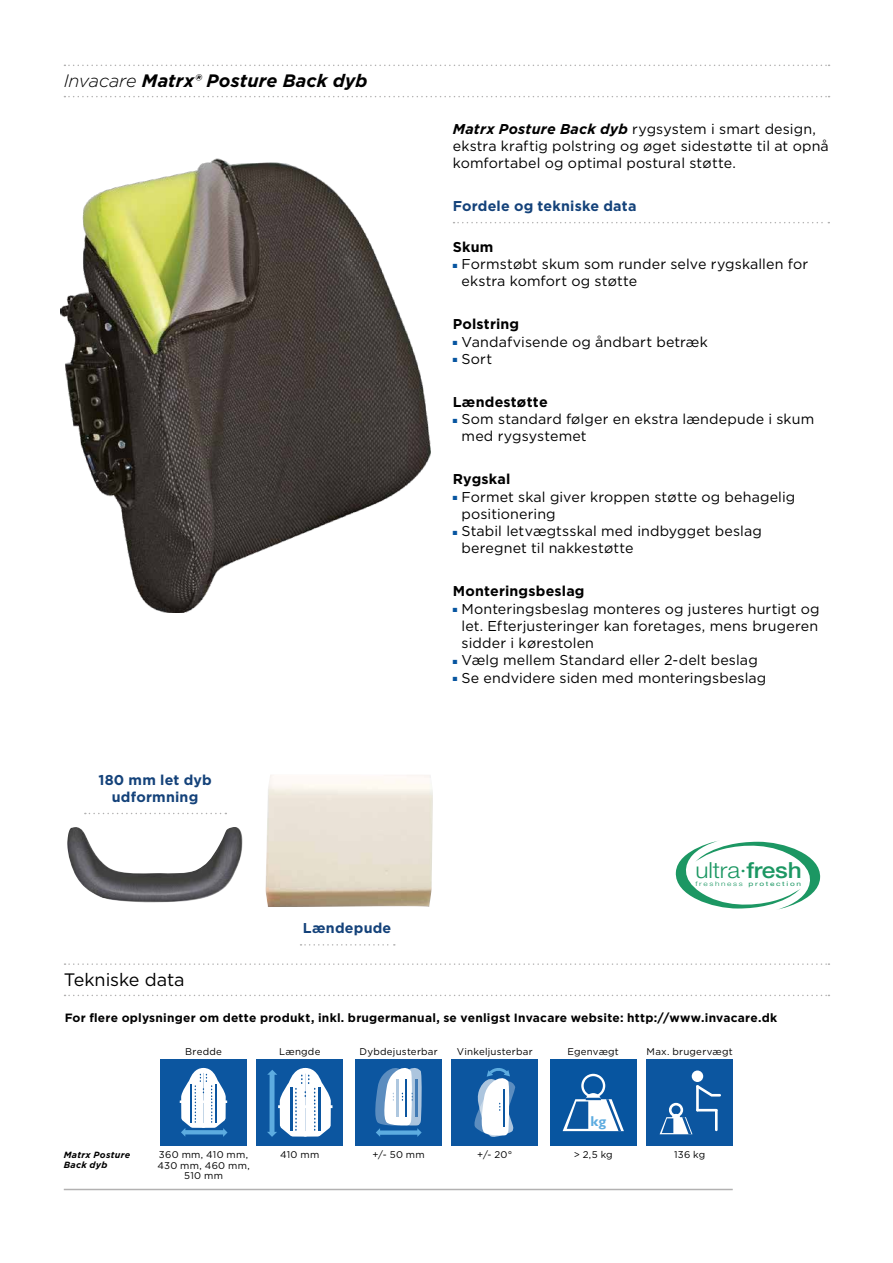
<style>
.page{position:relative;width:893px;height:1263px;background:#fff}
.page>*{position:absolute;margin:0;border:0;box-sizing:border-box;transform-origin:0 0}
.t1{font:300 22.2px "Helvetica Neue";letter-spacing:-.005em;color:#1c9763;scale:1.1 1}
.t2{font:italic 700 18px "Gotham";letter-spacing:.005em;color:#000}
.t3{font:18px "Gotham";letter-spacing:-.005em;color:#000}
.t4{font:700 14.4px "Gill Sans";color:#5dace0}
.t5{font:14.25px/17.2px "Gotham";letter-spacing:.01em;color:#000}
.t6{font:700 14.25px/17.2px "Gotham";letter-spacing:.015em;color:#14427a;text-align:center}
.t7{font:700 14.25px "Gotham";letter-spacing:.015em;color:#000}
.t8{font:700 12px "Gotham";letter-spacing:.02em;color:#000}
.t9{font:9.75px/10.5px "Gotham";letter-spacing:.025em;color:#000;text-align:center}
.t10{font:italic 700 9px/10.5px "Gotham";letter-spacing:.03em;color:#000}
.t11{font:6.3px "Helvetica Neue";letter-spacing:.2em;color:#1c9763;scale:1.31 1}
.s1{font-weight:300}
.s2{font-weight:700;font-style:italic}
.s3{color:#0755a0}
.s4{font-weight:500}
</style>
<div class="page">
<svg style="left:64px;top:65px;width:765px;height:1px"></svg>
<svg style="left:64px;top:96px;width:765px;height:1px"></svg>
<svg style="left:453px;top:222px;width:376px;height:1px"></svg>
<svg style="left:85px;top:813px;width:141px;height:1px"></svg>
<svg style="left:301px;top:944px;width:94px;height:1px"></svg>
<svg style="left:675px;top:841px;width:146px;height:69px"></svg>
<svg style="left:65px;top:963px;width:764px;height:2px"></svg>
<svg style="left:65px;top:995px;width:764px;height:1px"></svg>
<div style="left:161px;top:1059px;width:86px;height:86px;background:#0c56a0"></div>
<hr style="left:180px;top:1100px;width:47px;height:3px;background:#fff">
<svg style="left:181px;top:1068px;width:46px;height:69px"></svg>
<div style="left:550px;top:1059px;width:86px;height:86px;background:#0755a0"></div>
<svg style="left:563px;top:1074px;width:61px;height:57px"></svg>
<div style="left:647px;top:1059px;width:86px;height:86px;background:#0c56a0"></div>
<div style="left:672px;top:1114px;width:8px;height:8px;background:#d3e0ee;border-radius:50%"></div>
<div style="left:669px;top:1103px;width:14px;height:14px;border:3px solid #fff;border-radius:50%"></div>
<svg style="left:660px;top:1117px;width:32px;height:17px"></svg>
<div style="left:692px;top:1070px;width:11px;height:12px;background:#fff;border-radius:50%"></div>
<hr style="left:696px;top:1086px;width:3px;height:24px;background:#fff">
<svg style="left:696px;top:1085px;width:25px;height:13px"></svg>
<svg style="left:697px;top:1109px;width:19px;height:2px"></svg>
<hr style="left:715px;top:1110px;width:3px;height:20px;background:#fff">
<div style="left:257px;top:1059px;width:86px;height:86px;background:#0c56a0"></div>
<hr style="left:278px;top:1105px;width:54px;height:3px;background:#fff">
<svg style="left:267px;top:1068px;width:64px;height:69px"></svg>
<div style="left:356px;top:1059px;width:86px;height:86px;background:#0c56a0"></div>
<svg style="left:375px;top:1068px;width:47px;height:69px"></svg>
<div style="left:452px;top:1059px;width:86px;height:86px;background:#0c56a0"></div>
<svg style="left:474px;top:1068px;width:41px;height:69px"></svg>
<hr style="left:64px;top:1189px;width:669px;height:1px;background:#b2b1b1">
<img style="left:265px;top:776px;width:168px;height:130px">
<div style="left:258px;top:774px;width:182px;height:134px;border:1px solid #fff"></div>
<img style="left:67px;top:827px;width:176px;height:76px">
<img style="left:60px;top:158px;width:371px;height:454px">
<p class="t2" style="left:64px;top:69px;width:305px"><span class="s1">Invacare</span> Matrx® Posture Back dyb</p>
<p class="t6" style="left:98px;top:771px;width:115px">180 mm let dyb udformning</p>
<p class="t3" style="left:64px;top:968px;width:122px">Tekniske data</p>
<p class="t6" style="left:303px;top:920px;width:90px">Lændepude</p>
<p class="t5" style="left:453px;top:120px;width:378px"><span class="s2">Matrx Posture Back dyb</span> rygsystem i smart design, ekstra kraftig polstring og øget sidestøtte til at opnå komfortabel og optimal postural støtte.</p>
<p class="t6" style="left:453px;top:198px;width:185px">Fordele og tekniske data</p>
<p class="t7" style="left:453px;top:237px;width:42px">Skum</p>
<p class="t5" style="left:462px;top:255px;width:348px;text-indent:-9px"><span class="s3">■</span> Formstøbt skum som runder selve rygskallen for ekstra komfort og støtte</p>
<p class="t7" style="left:453px;top:315px;width:68px">Polstring</p>
<p class="t5" style="left:453px;top:333px;width:257px"><span class="s3">■</span> Vandafvisende og åndbart betræk</p>
<p class="t5" style="left:453px;top:350px;width:41px"><span class="s3">■</span> Sort</p>
<p class="t7" style="left:453px;top:392px;width:96px">Lændestøtte</p>
<p class="t5" style="left:462px;top:410px;width:354px;text-indent:-9px"><span class="s3">■</span> Som standard følger en ekstra lændepude i skum med rygsystemet</p>
<p class="t7" style="left:453px;top:470px;width:59px">Rygskal</p>
<p class="t5" style="left:462px;top:488px;width:335px;text-indent:-9px"><span class="s3">■</span> Formet skal giver kroppen støtte og behagelig positionering</p>
<p class="t5" style="left:462px;top:522px;width:302px;text-indent:-9px"><span class="s3">■</span> Stabil letvægtsskal med indbygget beslag beregnet til nakkestøtte</p>
<p class="t7" style="left:453px;top:582px;width:133px">Monteringsbeslag</p>
<p class="t5" style="left:462px;top:600px;width:359px;text-align:justify;text-indent:-9px"><span class="s3">■</span> Monteringsbeslag monteres og justeres hurtigt og let. Efterjusteringer kan foretages, mens brugeren sidder i kørestolen</p>
<p class="t5" style="left:453px;top:651px;width:307px"><span class="s3">■</span> Vælg mellem Standard eller 2-delt beslag</p>
<p class="t5" style="left:453px;top:669px;width:315px"><span class="s3">■</span> Se endvidere siden med monteringsbeslag</p>
<h1 class="t1" style="left:695px;top:857px;width:98px">ultra·<span class="s4">fresh</span></h1>
<p class="t11" style="left:695px;top:880px;width:82px"><span class="s1">freshness</span> protection</p>
<p class="t8" style="left:65px;top:1010px;width:714px">For flere oplysninger om dette produkt, inkl. brugermanual, se venligst Invacare website: http://www.invacare.dk</p>
<p class="t9" style="left:279px;top:1046px;width:43px">Længde</p>
<p class="t9" style="left:360px;top:1046px;width:80px">Dybdejusterbar</p>
<p class="t9" style="left:457px;top:1046px;width:77px">Vinkeljusterbar</p>
<p class="t9" style="left:185px;top:1046px;width:38px">Bredde</p>
<p class="t9" style="left:567px;top:1046px;width:53px">Egenvægt</p>
<p class="t9" style="left:647px;top:1046px;width:88px">Max. brugervægt</p>
<p class="t10" style="left:64px;top:1149px;width:68px">Matrx Posture<br>Back dyb</p>
<p class="t4" style="left:591px;top:1112px;width:17px">kg</p>
<p class="t9" style="left:372px;top:1149px;width:54px">+/- 50 mm</p>
<p class="t9" style="left:477px;top:1149px;width:37px">+/- 20°</p>
<p class="t9" style="left:157px;top:1149px;width:94px">360 mm, 410 mm,<br>430 mm, 460 mm,<br>510 mm</p>
<p class="t9" style="left:574px;top:1149px;width:40px">&gt; 2,5 kg</p>
<p class="t9" style="left:674px;top:1149px;width:33px">136 kg</p>
<p class="t9" style="left:280px;top:1149px;width:41px">410 mm</p>
</div>
